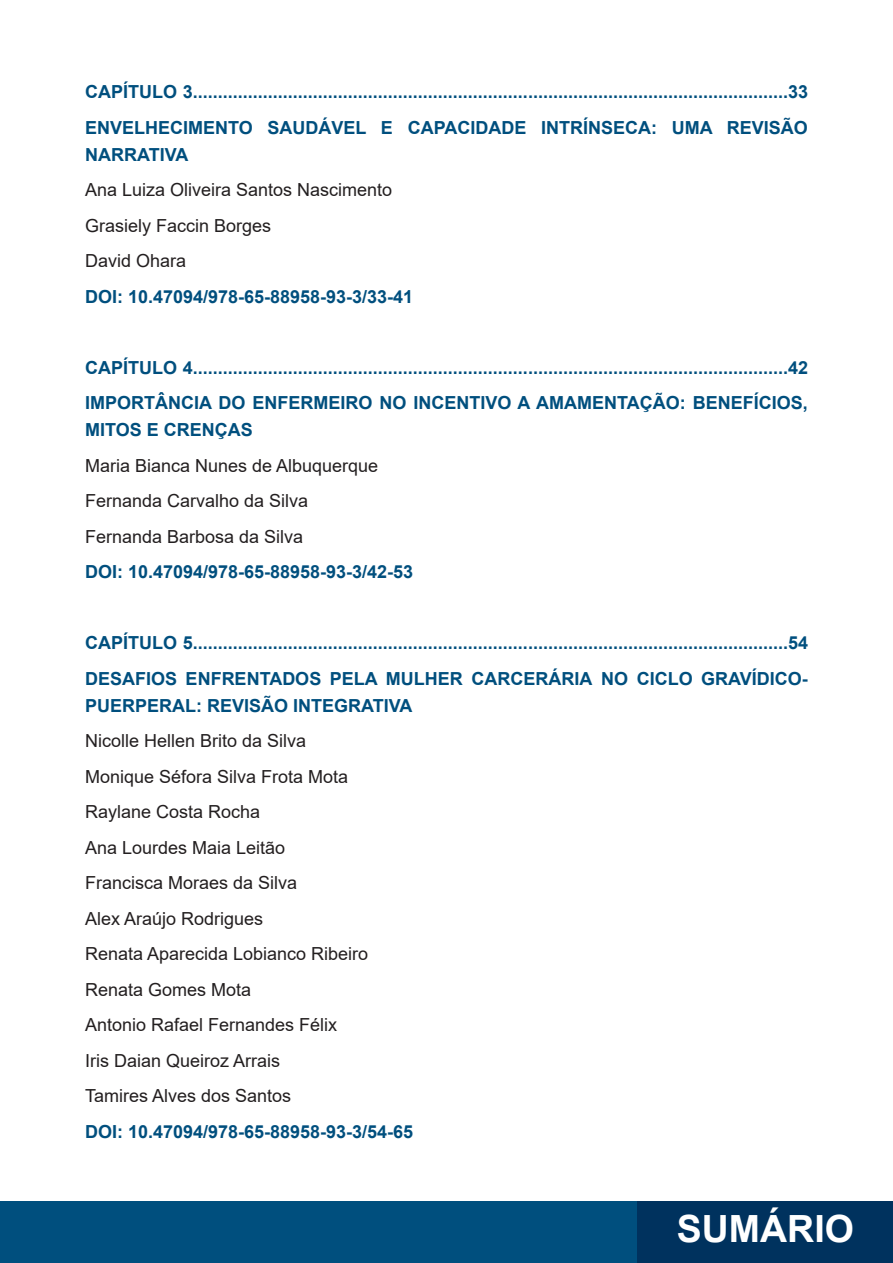
<style>
.page{position:relative;width:893px;height:1263px;background:#fff}
.page>*{position:absolute;margin:0;border:0;box-sizing:border-box;transform-origin:0 0}
.t1{font:700 37.5px "Arial";color:#fff}
.t2{font:700 18px/27px "Arial";color:#004f7e}
.t3{font:18px "Arial";color:#231f20}
</style>
<div class="page">
<div style="left:0;top:1201px;width:810px;height:62px;background:#004f7e"></div>
<div style="left:638px;top:1201px;width:255px;height:62px;background:#00325e"></div>
<p class="t2" style="left:85px;top:79px;width:725px">CAPÍTULO 3.......................................................................................................................33</p>
<p class="t2" style="left:85px;top:114px;width:724px">ENVELHECIMENTO SAUDÁVEL E CAPACIDADE INTRÍNSECA: UMA REVISÃO<br>NARRATIVA</p>
<p class="t3" style="left:85px;top:177px;width:309px">Ana Luiza Oliveira Santos Nascimento</p>
<p class="t3" style="left:85px;top:213px;width:188px">Grasiely Faccin Borges</p>
<p class="t3" style="left:85px;top:248px;width:103px">David Ohara</p>
<p class="t2" style="left:85px;top:283px;width:330px">DOI: 10.47094/978-65-88958-93-3/33-41</p>
<p class="t2" style="left:85px;top:354px;width:725px">CAPÍTULO 4.......................................................................................................................42</p>
<p class="t2" style="left:85px;top:390px;width:724px">IMPORTÂNCIA DO ENFERMEIRO NO INCENTIVO A AMAMENTAÇÃO: BENEFÍCIOS,<br>MITOS E CRENÇAS</p>
<p class="t3" style="left:85px;top:453px;width:295px">Maria Bianca Nunes de Albuquerque</p>
<p class="t3" style="left:85px;top:488px;width:225px">Fernanda Carvalho da Silva</p>
<p class="t3" style="left:85px;top:524px;width:220px">Fernanda Barbosa da Silva</p>
<p class="t2" style="left:85px;top:559px;width:330px">DOI: 10.47094/978-65-88958-93-3/42-53</p>
<p class="t2" style="left:85px;top:630px;width:725px">CAPÍTULO 5.......................................................................................................................54</p>
<p class="t2" style="left:85px;top:665px;width:724px">DESAFIOS ENFRENTADOS PELA MULHER CARCERÁRIA NO CICLO GRAVÍDICO-<br>PUERPERAL: REVISÃO INTEGRATIVA</p>
<p class="t3" style="left:85px;top:728px;width:223px">Nicolle Hellen Brito da Silva</p>
<p class="t3" style="left:85px;top:764px;width:265px">Monique Séfora Silva Frota Mota</p>
<p class="t3" style="left:85px;top:799px;width:177px">Raylane Costa Rocha</p>
<p class="t3" style="left:85px;top:835px;width:202px">Ana Lourdes Maia Leitão</p>
<p class="t3" style="left:85px;top:871px;width:214px">Francisca Moraes da Silva</p>
<p class="t3" style="left:85px;top:906px;width:180px">Alex Araújo Rodrigues</p>
<p class="t3" style="left:85px;top:942px;width:285px">Renata Aparecida Lobianco Ribeiro</p>
<p class="t3" style="left:85px;top:977px;width:168px">Renata Gomes Mota</p>
<p class="t3" style="left:85px;top:1013px;width:254px">Antonio Rafael Fernandes Félix</p>
<p class="t3" style="left:85px;top:1048px;width:197px">Iris Daian Queiroz Arrais</p>
<p class="t3" style="left:85px;top:1084px;width:208px">Tamires Alves dos Santos</p>
<p class="t2" style="left:85px;top:1118px;width:330px">DOI: 10.47094/978-65-88958-93-3/54-65</p>
<h1 class="t1" style="left:677px;top:1202px;width:179px">SUMÁRIO</h1>
</div>
